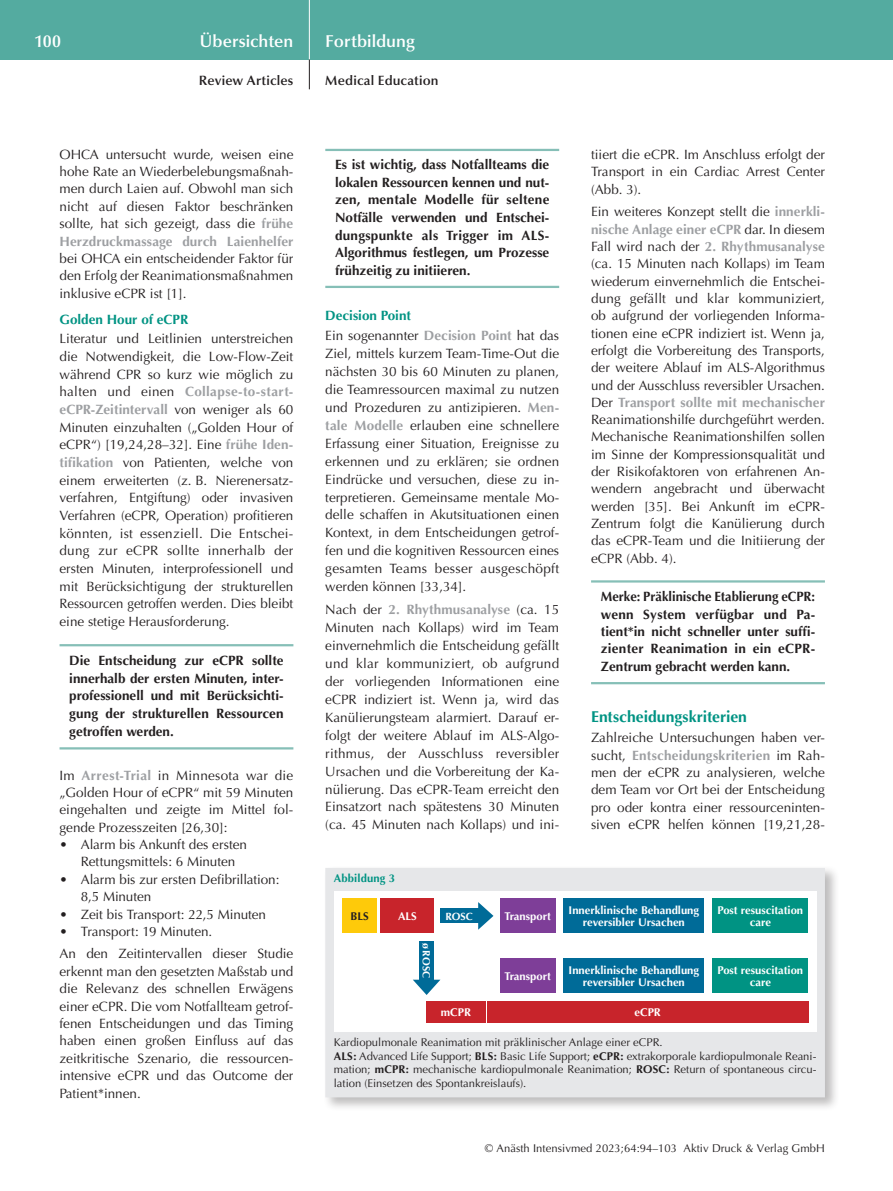
<style>
.page{position:relative;width:893px;height:1191px;background:#fff}
.page>*{position:absolute;margin:0;border:0;box-sizing:border-box;transform-origin:0 0}
.t1{font:600 17.25px "Optima";color:#fff}
.t2{font:700 15.75px "Optima";color:#009383}
.t3{font:13.5px/17.2px "Optima";color:#231f20;text-align:justify}
.t4{font:700 13.5px/17.7px "Optima";color:#231f20;text-align:justify}
.t5{font:700 13.5px/17.2px "Optima";color:#231f20;text-align:justify;scale:.96 1}
.t6{font:600 13.5px "Optima";letter-spacing:.01em;color:#231f20}
.t7{font:700 13.5px "Optima";color:#009383}
.t8{font:11.25px/13.5px "Optima";color:#231f20}
.t9{font:700 11.25px/12px "Optima";color:#fff;text-align:center}
.t10{font:700 11.25px "Optima";letter-spacing:.015em;color:#009383}
.t11{font:700 11.25px "Optima";color:#231f20}
.t12{font:700 10.5px "Optima";color:#fff}
.s1{font-weight:700;color:#9d9fa2}
.s2{font-weight:700;color:#009383}
.s3{font-weight:700}
</style>
<div class="page">
<div style="left:0;top:0;width:893px;height:60px;background:#54aba0"></div>
<hr style="left:309px;top:0;width:1px;height:60px;background:#fff">
<svg style="left:309px;top:60px;width:1px;height:29px"></svg>
<hr style="left:60px;top:644px;width:233px;height:2px;background:#86bfb7">
<hr style="left:60px;top:747px;width:233px;height:2px;background:#86bfb7">
<hr style="left:325px;top:149px;width:234px;height:2px;background:#86bfb7">
<hr style="left:325px;top:286px;width:234px;height:2px;background:#86bfb7">
<hr style="left:591px;top:580px;width:234px;height:2px;background:#86bfb7">
<hr style="left:591px;top:682px;width:234px;height:2px;background:#86bfb7">
<div style="left:323px;top:865px;width:516px;height:246px;background:#231f20;opacity:.3"></div>
<div style="left:325px;top:868px;width:500px;height:229px;background:#e6e7e9"></div>
<div style="left:334px;top:891px;width:482px;height:140px;background:#fff"></div>
<div style="left:343px;top:899px;width:34px;height:34px;background:#feca0a"></div>
<div style="left:381px;top:899px;width:53px;height:34px;background:#c8242b"></div>
<div style="left:500px;top:899px;width:55px;height:34px;background:#7e3e98"></div>
<div style="left:500px;top:958px;width:55px;height:34px;background:#7e3e98"></div>
<div style="left:426px;top:1001px;width:60px;height:21px;background:#c8242b"></div>
<div style="left:487px;top:1001px;width:321px;height:21px;background:#c8242b"></div>
<div style="left:564px;top:899px;width:140px;height:34px;background:#006b98"></div>
<div style="left:564px;top:958px;width:140px;height:34px;background:#006b98"></div>
<div style="left:713px;top:899px;width:95px;height:34px;background:#009383"></div>
<div style="left:713px;top:958px;width:95px;height:34px;background:#009383"></div>
<div style="left:440px;top:908px;width:38px;height:15px;background:#006b98"></div>
<svg style="left:478px;top:902px;width:15px;height:27px"></svg>
<div style="left:419px;top:941px;width:15px;height:38px;background:#006b98"></div>
<svg style="left:413px;top:979px;width:27px;height:16px"></svg>
<p class="t1" style="left:34px;top:31px;width:29px">100</p>
<p class="t1" style="left:200px;top:31px;width:95px">Übersichten</p>
<p class="t1" style="left:325px;top:31px;width:91px">Fortbildung</p>
<p class="t6" style="left:199px;top:73px;width:96px">Review Articles</p>
<p class="t6" style="left:325px;top:73px;width:115px">Medical Education</p>
<p class="t3" style="left:60px;top:146px;width:235px">OHCA untersucht wurde, weisen eine hohe Rate an Wiederbelebungsmaßnah&shy;men durch Laien auf. Obwohl man sich nicht auf diesen Faktor beschränken sollte, hat sich gezeigt, dass die <span class="s1">frühe Herzdruckmassage durch Laienhelfer</span></p>
<p class="t3" style="left:60px;top:250px;width:235px">bei OHCA ein entscheidender Faktor für den Erfolg der Reanimationsmaßnahmen inklusive eCPR ist [1].</p>
<p class="t7" style="left:60px;top:311px;width:130px">Golden Hour of eCPR</p>
<p class="t3" style="left:60px;top:330px;width:235px;line-height:17.7px">Literatur und Leitlinien unterstreichen die Notwendigkeit, die Low-Flow-Zeit während CPR so kurz wie möglich zu halten und einen <span class="s1">Collapse-to-start&shy;eCPR-Zeitintervall</span> von weniger als 60<br>Minuten einzuhalten („Golden Hour of eCPR“) [19,24,28–32]. Eine <span class="s1">frühe Iden&shy;tifikation</span> von Patienten, welche von einem erweiterten (z. B. Nierenersatz&shy;verfahren, Entgiftung) oder invasiven Verfahren (eCPR, Operation) profitieren könnten, ist essenziell. Die Entschei&shy;dung zur eCPR sollte innerhalb der ersten Minuten, interprofessionell und mit Berücksichtigung der strukturellen Ressourcen getroffen werden. Dies bleibt eine stetige Herausforderung.</p>
<p class="t4" style="left:69px;top:652px;width:216px">Die Entscheidung zur eCPR sollte innerhalb der ersten Minuten, inter&shy;professionell und mit Berücksichti&shy;gung der strukturellen Ressourcen getroffen werden.</p>
<p class="t3" style="left:60px;top:766px;width:235px">Im <span class="s1">Arrest-Trial</span> in Minnesota war die „Golden Hour of eCPR“ mit 59 Minuten eingehalten und zeigte im Mittel fol&shy;gende Prozesszeiten [26,30]:</p>
<p class="t3" style="left:81px;top:836px;width:168px;text-indent:-21px">• Alarm bis Ankunft des ersten<br>Rettungsmittels: 6 Minuten</p>
<p class="t3" style="left:81px;top:870px;width:200px;text-indent:-21px">• Alarm bis zur ersten Defibrillation:<br>8,5 Minuten</p>
<p class="t3" style="left:60px;top:905px;width:208px">• Zeit bis Transport: 22,5 Minuten</p>
<p class="t3" style="left:60px;top:920px;width:235px;line-height:22.5px">• Transport: 19 Minuten.<br>An den Zeitintervallen dieser Studie</p>
<p class="t3" style="left:60px;top:962px;width:235px">erkennt man den gesetzten Maßstab und die Relevanz des schnellen Erwägens einer eCPR. Die vom Notfallteam getrof&shy;fenen Entscheidungen und das Timing haben einen großen Einfluss auf das zeitkritische Szenario, die ressourcen&shy;intensive eCPR und das Outcome der Patient*innen.</p>
<p class="t4" style="left:335px;top:156px;width:216px">Es ist wichtig, dass Notfallteams die lokalen Ressourcen kennen und nut&shy;zen, mentale Modelle für seltene Notfälle verwenden und Entschei&shy;dungspunkte als Trigger im ALS-Algorithmus festlegen, um Prozesse frühzeitig zu initiieren.</p>
<p class="t3" style="left:325px;top:306px;width:235px;line-height:20.1px"><span class="s2">Decision Point<br></span>Ein sogenannter <span class="s1">Decision Point</span> hat das</p>
<p class="t3" style="left:325px;top:345px;width:235px;line-height:17.9px">Ziel, mittels kurzem Team-Time-Out die nächsten 30 bis 60 Minuten zu planen, die Teamressourcen maximal zu nutzen und Prozeduren zu antizipieren. <span class="s1">Men&shy;tale Modelle</span> erlauben eine schnellere Erfassung einer Situation, Ereignisse zu erkennen und zu erklären; sie ordnen Eindrücke und versuchen, diese zu in&shy;terpretieren. Gemeinsame mentale Mo&shy;delle schaffen in Akutsituationen einen Kontext, in dem Entscheidungen getrof&shy;fen und die kognitiven Ressourcen eines gesamten Teams besser ausgeschöpft werden können [33,34].</p>
<p class="t3" style="left:325px;top:601px;width:235px;line-height:18px">Nach der <span class="s1">2. Rhythmusanalyse</span> (ca. 15<br>Minuten nach Kollaps) wird im Team einvernehmlich die Entscheidung gefällt und klar kommuniziert, ob aufgrund der vorliegenden Informationen eine eCPR indiziert ist. Wenn ja, wird das Kanülierungsteam alarmiert. Darauf er&shy;folgt der weitere Ablauf im ALS-Algo&shy;rithmus, der Ausschluss reversibler Ursachen und die Vorbereitung der Ka&shy;nülierung. Das eCPR-Team erreicht den Einsatzort nach spätestens 30 Minuten (ca. 45 Minuten nach Kollaps) und ini-</p>
<p class="t3" style="left:591px;top:146px;width:235px">tiiert die eCPR. Im Anschluss erfolgt der Transport in ein Cardiac Arrest Center (Abb. 3).</p>
<p class="t3" style="left:591px;top:203px;width:235px">Ein weiteres Konzept stellt die <span class="s1">innerkli&shy;nische Anlage einer eCPR</span> dar. In diesem Fall wird nach der <span class="s1">2. Rhythmusanalyse </span>(ca. 15 Minuten nach Kollaps) im Team wiederum einvernehmlich die Entschei&shy;dung gefällt und klar kommuniziert, ob aufgrund der vorliegenden Informa&shy;tionen eine eCPR indiziert ist. Wenn ja, erfolgt die Vorbereitung des Transports, der weitere Ablauf im ALS-Algorithmus und der Ausschluss reversibler Ursachen.<br>Der <span class="s1">Transport sollte mit mechanischer </span>Reanimationshilfe durchgeführt werden.<br>Mechanische Reanimationshilfen sollen im Sinne der Kompressionsqualität und der Risikofaktoren von erfahrenen An&shy;wendern angebracht und überwacht werden [35]. Bei Ankunft im eCPR-Zentrum folgt die Kanülierung durch das eCPR-Team und die Initiierung der eCPR (Abb. 4).</p>
<p class="t5" style="left:601px;top:588px;width:225px">Merke: Präklinische Etablierung eCPR: wenn System verfügbar und Pa&shy;tient*in nicht schneller unter suffi&shy;zienter Reanimation in ein eCPR-Zentrum gebracht werden kann.</p>
<p class="t2" style="left:591px;top:707px;width:157px">Entscheidungskriterien</p>
<p class="t3" style="left:591px;top:729px;width:235px">Zahlreiche Untersuchungen haben ver&shy;sucht, <span class="s1">Entscheidungskriterien</span> im Rah&shy;men der eCPR zu analysieren, welche dem Team vor Ort bei der Entscheidung pro oder kontra einer ressourceninten&shy;siven eCPR helfen können [19,21,28-</p>
<p class="t10" style="left:334px;top:872px;width:63px">Abbildung 3</p>
<p class="t11" style="left:351px;top:909px;width:20px">BLS</p>
<p class="t9" style="left:398px;top:910px;width:20px">ALS</p>
<p class="t9" style="left:504px;top:910px;width:48px">Transport</p>
<p class="t12" style="left:445px;top:910px;width:29px">ROSC</p>
<p class="t12" style="left:432px;top:943px;width:36px;rotate:90deg">ø ROSC</p>
<p class="t9" style="left:504px;top:970px;width:48px">Transport</p>
<p class="t9" style="left:569px;top:904px;width:132px">Innerklinische Behandlung reversibler Ursachen</p>
<p class="t9" style="left:569px;top:964px;width:132px">Innerklinische Behandlung reversibler Ursachen</p>
<p class="t9" style="left:718px;top:904px;width:87px">Post resuscitation care</p>
<p class="t9" style="left:718px;top:964px;width:87px">Post resuscitation care</p>
<p class="t9" style="left:441px;top:1006px;width:32px">mCPR</p>
<p class="t9" style="left:635px;top:1006px;width:28px">eCPR</p>
<p class="t8" style="left:334px;top:1035px;width:484px">Kardiopulmonale Reanimation mit präklinischer Anlage einer eCPR.<br><span class="s3">ALS:</span> Advanced Life Support; <span class="s3">BLS:</span> Basic Life Support; <span class="s3">eCPR:</span> extrakorporale kardiopulmonale Reani&shy;mation; <span class="s3">mCPR:</span> mechanische kardiopulmonale Reanimation; <span class="s3">ROSC:</span> Return of spontaneous circu&shy;lation (Einsetzen des Spontankreislaufs).</p>
<p class="t8" style="left:485px;top:1142px;width:342px">© Anästh Intensivmed 2023;64:94–103 Aktiv Druck &amp; Verlag GmbH</p>
</div>
